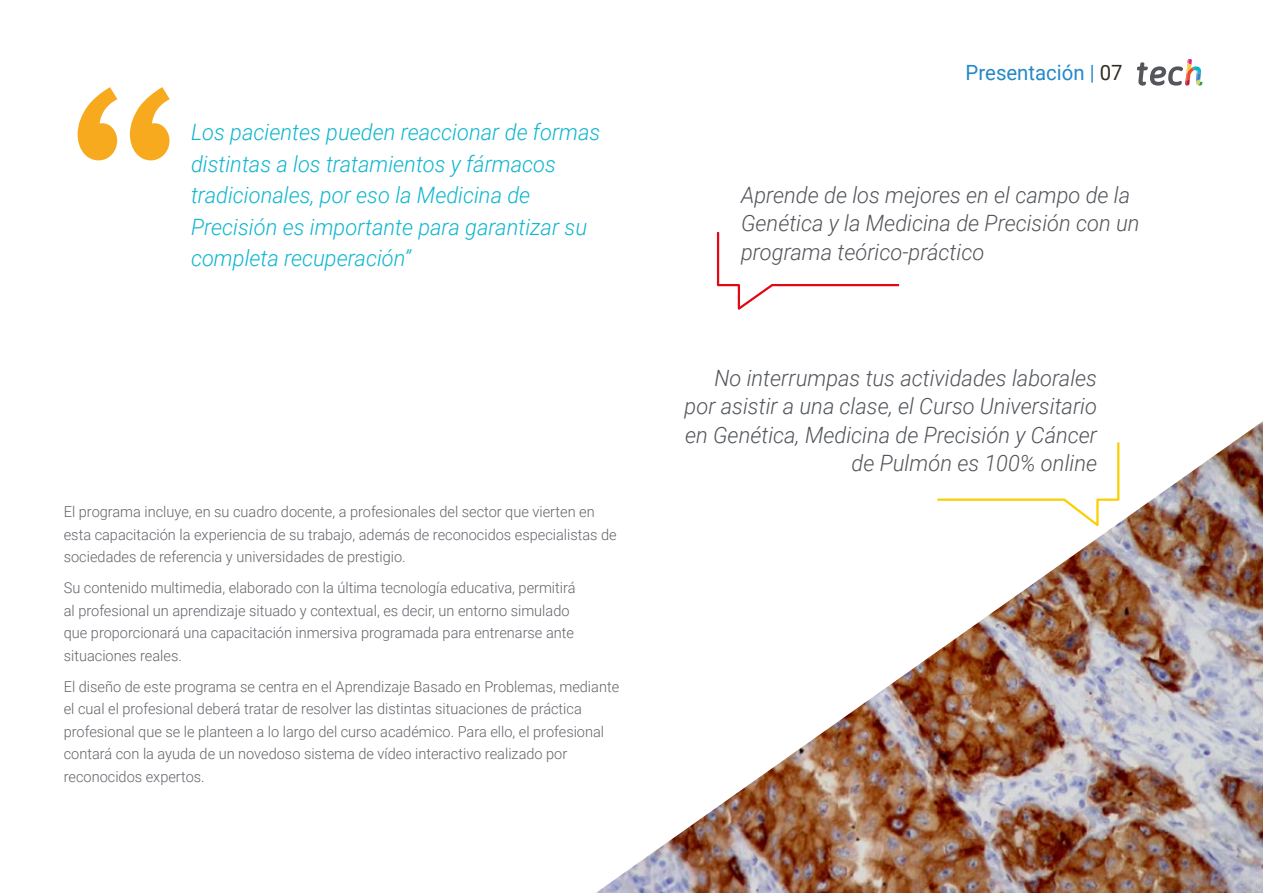
<style>
.page{position:relative;width:1263px;height:893px;background:#fff}
.page>*{position:absolute;margin:0;border:0;box-sizing:border-box;transform-origin:0 0}
.t1{font:italic 300 22.5px/28.5px "Roboto";color:#52555b}
.t2{font:italic 300 22.5px/31.5px "Roboto";color:#0fb6cf}
.t3{font:21px "Roboto";color:#2488c9}
.t4{font:300 15px/22.5px "Roboto";color:#61646a}
.s1{color:#2588c9}
.s2{color:#312e20}
</style>
<div class="page">
<svg style="left:1137px;top:59px;width:65px;height:27px"></svg>
<svg style="left:78px;top:87px;width:92px;height:73px"></svg>
<svg style="left:716px;top:232px;width:184px;height:78px"></svg>
<img style="left:596px;top:421px;width:667px;height:472px">
<h1 class="t2" style="left:191px;top:116px;width:411px">Los pacientes pueden reaccionar de formas distintas a los tratamientos y fármacos tradicionales, por eso la Medicina de Precisión es importante para garantizar su completa recuperación”</h1>
<p class="t4" style="left:64px;top:500px;width:554px">El programa incluye, en su cuadro docente, a profesionales del sector que vierten en esta capacitación la experiencia de su trabajo, además de reconocidos especialistas de sociedades de referencia y universidades de prestigio.</p>
<p class="t4" style="left:64px;top:576px;width:513px">Su contenido multimedia, elaborado con la última tecnología educativa, permitirá al profesional un aprendizaje situado y contextual, es decir, un entorno simulado que proporcionará una capacitación inmersiva programada para entrenarse ante situaciones reales.</p>
<p class="t4" style="left:64px;top:675px;width:557px">El diseño de este programa se centra en el Aprendizaje Basado en Problemas, mediante el cual el profesional deberá tratar de resolver las distintas situaciones de práctica profesional que se le planteen a lo largo del curso académico. Para ello, el profesional contará con la ayuda de un novedoso sistema de vídeo interactivo realizado por reconocidos expertos.</p>
<h2 class="t3" style="left:966px;top:57px;width:159px">Presentación <span class="s1">|</span> <span class="s2">07</span></h2>
<h1 class="t1" style="left:741px;top:180px;width:400px">Aprende de los mejores en el campo de la<br>Genética y la Medicina de Precisión con un programa teórico-práctico</h1>
<h1 class="t1" style="left:685px;top:363px;width:414px;text-align:right">No interrumpas tus actividades laborales por asistir a una clase, el Curso Universitario en Genética, Medicina de Precisión y Cáncer de Pulmón es 100% online</h1>
</div>
